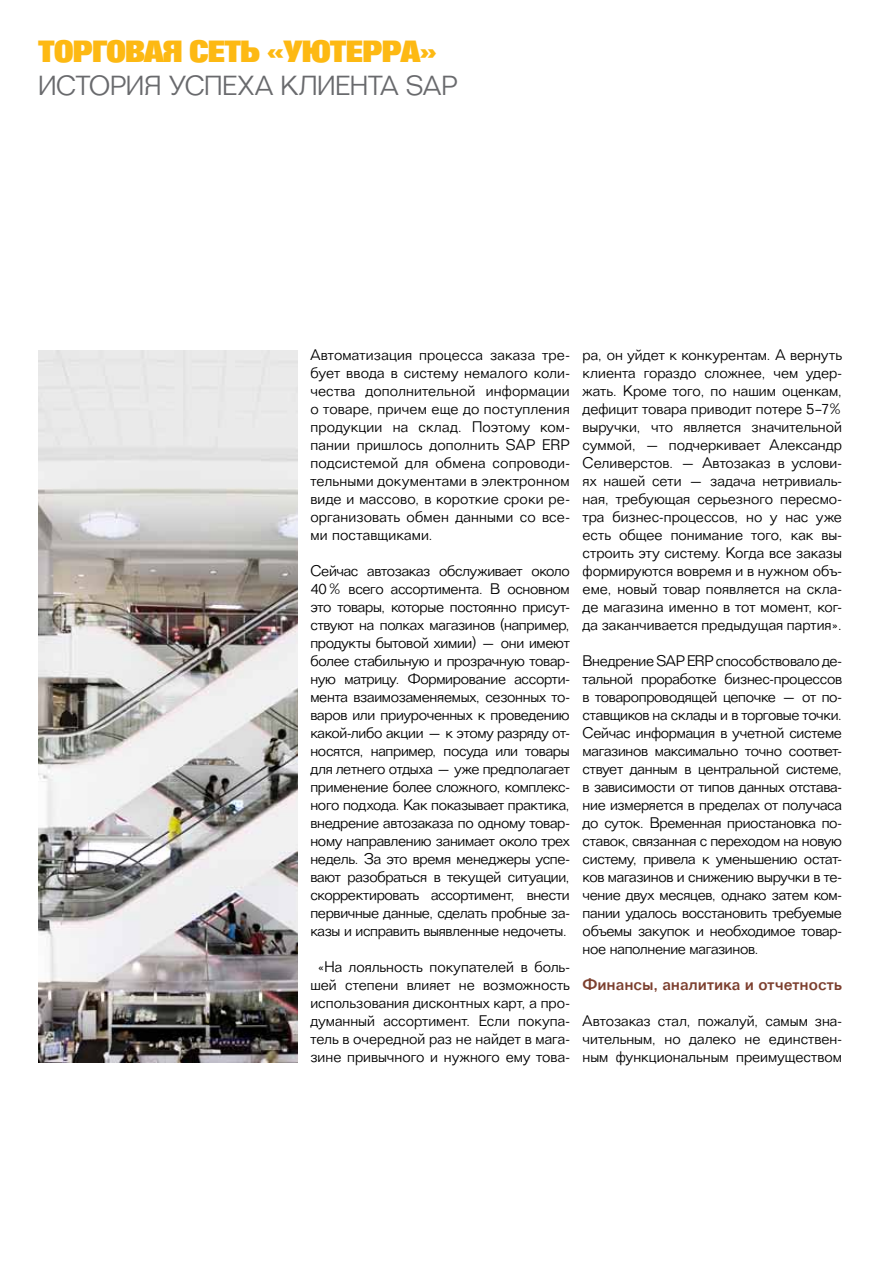
<style>
.page{position:relative;width:893px;height:1263px;background:#fff}
.page>*{position:absolute;margin:0;border:0;box-sizing:border-box;transform-origin:0 0}
.t1{font:30px "SAP Sans 2007 Extra Bold Cond";letter-spacing:-.025em;color:#fdb913}
.t2{font:300 27px "SAP Sans 2007";letter-spacing:.015em;color:#696a6d}
.t3{font:500 16.5px "SAP Sans 2007";color:#7c3f2e}
.t4{font:300 15px/18px "SAP Sans 2007";color:#000;text-align:justify}
.t5{font:300 15px "SAP Sans 2007";letter-spacing:-.02em;color:#000}
</style>
<div class="page">
<img style="left:38px;top:350px;width:260px;height:712px">
<h1 class="t1" style="left:38px;top:33px;width:400px">Торговая сеть «Уютерра»</h1>
<h2 class="t2" style="left:38px;top:69px;width:421px">история успеха клиента sap</h2>
<p class="t4" style="left:310px;top:346px;width:261px">Автоматизация процесса заказа тре&shy;бует ввода в систему немалого коли&shy;чества дополнительной информации о товаре, причем еще до поступления продукции на склад. Поэтому ком&shy;пании пришлось дополнить SAP</p>
<p class="t4" style="left:310px;top:436px;width:261px;text-indent:232px">ERP подсистемой для обмена сопроводи&shy;тельными документами в электронном виде и массово, в короткие сроки ре&shy;организовать обмен данными со все&shy;ми поставщиками.</p>
<p class="t4" style="left:310px;top:562px;width:261px">Сейчас автозаказ обслуживает около 40% всего ассортимента. В основном это товары, которые постоянно присут&shy;ствуют на полках магазинов (например, продукты бытовой химии) — они имеют более стабильную и прозрачную товар&shy;ную матрицу. Формирование ассорти&shy;мента взаимозаменяемых, сезонных то&shy;варов или приуроченных к проведению какой-либо акции — к этому разряду от&shy;носятся, например, посуда или товары для летнего отдыха — уже предполагает применение более сложного, комплекс&shy;ного подхода. Как показывает практика, внедрение автозаказа по одному товар&shy;ному направлению занимает около трех недель. За это время менеджеры успе&shy;вают разобраться в текущей ситуации, скорректировать ассортимент, внести первичные данные, сделать пробные за&shy;казы и исправить выявленные недочеты.</p>
<p class="t4" style="left:310px;top:958px;width:261px;text-align:center">«На лояльность покупателей в боль&shy;шей степени влияет не возможность использования дисконтных карт, а про&shy;думанный ассортимент. Если покупа&shy;тель в очередной раз не найдет в мага&shy;зине привычного и нужного ему това-</p>
<p class="t4" style="left:583px;top:346px;width:261px">ра, он уйдет к конкурентам. А вернуть клиента гораздо сложнее, чем удер&shy;жать. Кроме того, по нашим оценкам, дефицит товара приводит потере 5–7% выручки, что является значительной суммой, — подчеркивает Александр Селиверстов. — Автозаказ в услови&shy;ях нашей сети — задача нетривиаль&shy;ная, требующая серьезного пересмо&shy;тра бизнес-процессов, но у нас уже есть общее понимание того, как вы&shy;строить эту систему. Когда все заказы формируются вовремя и в нужном объ&shy;еме, новый товар появляется на скла&shy;де магазина именно в тот момент, ког&shy;да заканчивается предыдущая партия».</p>
<p class="t5" style="left:583px;top:652px;width:84px">Внедрение SAP</p>
<p class="t4" style="left:583px;top:652px;width:261px;text-indent:104px">ERP способствовало де&shy;тальной проработке бизнес-процессов в товаропроводящей цепочке — от по&shy;ставщиков на склады и в торговые точки.<br>Сейчас информация в учетной системе магазинов максимально точно соответ&shy;ствует данным в центральной системе, в зависимости от типов данных отстава&shy;ние измеряется в пределах от получаса до суток. Временная приостановка по&shy;ставок, связанная с переходом на новую систему, привела к уменьшению остат&shy;ков магазинов и снижению выручки в те&shy;чение двух месяцев, однако затем ком&shy;пании удалось восстановить требуемые объемы закупок и необходимое товар&shy;ное наполнение магазинов.</p>
<p class="t3" style="left:583px;top:975px;width:261px">Финансы, аналитика и отчетность</p>
<p class="t4" style="left:583px;top:1012px;width:261px">Автозаказ стал, пожалуй, самым зна&shy;чительным, но далеко не единствен&shy;ным функциональным преимуществом</p>
</div>
